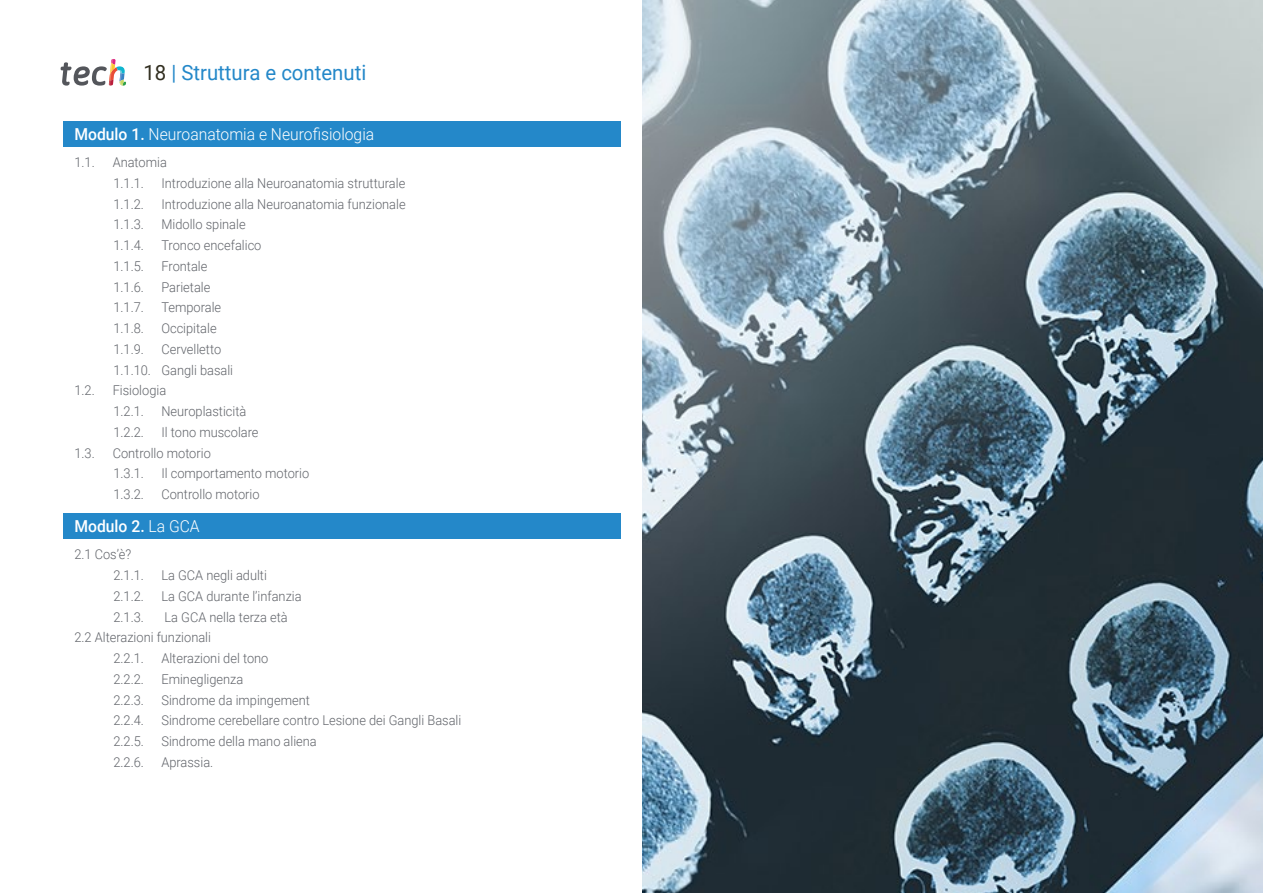
<style>
.page{position:relative;width:1263px;height:893px;background:#fff}
.page>*{position:absolute;margin:0;border:0;box-sizing:border-box;transform-origin:0 0}
.t1{font:21px "Roboto";color:#2488c9}
.t2{font:300 16.5px "Roboto";color:#fff;scale:.95 1}
.t3{font:500 16.5px "Roboto";color:#fff;scale:.95 1}
.t4{font:300 13.5px/20.7px "Roboto";color:#61646a;scale:.95 1}
.s1{color:#312e20}
.s2{font-weight:500}
.s3{font-weight:300}
</style>
<div class="page">
<div style="left:63px;top:121px;width:558px;height:25px;background:#2488c9"></div>
<div style="left:63px;top:513px;width:558px;height:25px;background:#2488c9"></div>
<img style="left:642px;top:0;width:621px;height:893px">
<svg style="left:61px;top:59px;width:65px;height:27px"></svg>
<h1 class="t1" style="left:144px;top:57px;width:224px"><span class="s1">18</span> | Struttura e contenuti</h1>
<p class="t2" style="left:74px;top:123px;width:317px"><span class="s2">Modulo 1.</span> Neuroanatomia e Neurofisiologia</p>
<p class="t4" style="left:74px;top:151px;width:23px">1.1.</p>
<p class="t4" style="left:113px;top:151px;width:59px">Anatomia<br>1.1.1.</p>
<p class="t4" style="left:161px;top:172px;width:258px">Introduzione alla Neuroanatomia strutturale</p>
<p class="t4" style="left:113px;top:193px;width:34px">1.1.2.</p>
<p class="t4" style="left:161px;top:193px;width:259px">Introduzione alla Neuroanatomia funzionale</p>
<p class="t4" style="left:113px;top:214px;width:34px">1.1.3.</p>
<p class="t4" style="left:161px;top:214px;width:90px">Midollo spinale</p>
<p class="t4" style="left:113px;top:234px;width:34px">1.1.4.</p>
<p class="t4" style="left:161px;top:234px;width:107px">Tronco encefalico</p>
<p class="t4" style="left:113px;top:255px;width:34px">1.1.5.</p>
<p class="t4" style="left:161px;top:255px;width:50px">Frontale</p>
<p class="t4" style="left:113px;top:276px;width:34px">1.1.6.</p>
<p class="t4" style="left:161px;top:276px;width:53px">Parietale</p>
<p class="t4" style="left:113px;top:297px;width:34px">1.1.7.</p>
<p class="t4" style="left:161px;top:297px;width:64px">Temporale</p>
<p class="t4" style="left:113px;top:317px;width:34px">1.1.8.</p>
<p class="t4" style="left:161px;top:317px;width:60px">Occipitale</p>
<p class="t4" style="left:113px;top:338px;width:34px">1.1.9.</p>
<p class="t4" style="left:113px;top:338px;width:128px;text-indent:48px">Cervelletto<br>1.1.10. Gangli basali</p>
<p class="t4" style="left:74px;top:380px;width:23px">1.2.</p>
<p class="t4" style="left:113px;top:380px;width:58px">Fisiologia<br>1.2.1.</p>
<p class="t4" style="left:161px;top:400px;width:91px">Neuroplasticità</p>
<p class="t4" style="left:113px;top:421px;width:34px">1.2.2.</p>
<p class="t4" style="left:161px;top:421px;width:104px">Il tono muscolare</p>
<p class="t4" style="left:74px;top:442px;width:23px">1.3.</p>
<p class="t4" style="left:113px;top:442px;width:105px">Controllo motorio<br>1.3.1.</p>
<p class="t4" style="left:161px;top:463px;width:157px">Il comportamento motorio</p>
<p class="t4" style="left:113px;top:483px;width:34px">1.3.2.</p>
<p class="t4" style="left:161px;top:483px;width:105px">Controllo motorio</p>
<p class="t3" style="left:74px;top:515px;width:133px">Modulo 2. <span class="s3">La GCA</span></p>
<p class="t4" style="left:113px;top:544px;width:34px;text-indent:-39px">2.1 Cos’è?<br>2.1.1.</p>
<p class="t4" style="left:161px;top:564px;width:113px">La GCA negli adulti</p>
<p class="t4" style="left:113px;top:585px;width:34px">2.1.2.</p>
<p class="t4" style="left:161px;top:585px;width:149px">La GCA durante l’infanzia</p>
<p class="t4" style="left:113px;top:606px;width:34px">2.1.3.</p>
<p class="t4" style="left:165px;top:606px;width:131px">La GCA nella terza età</p>
<p class="t4" style="left:74px;top:627px;width:145px">2.2 Alterazioni funzionali</p>
<p class="t4" style="left:113px;top:647px;width:34px">2.2.1.</p>
<p class="t4" style="left:161px;top:647px;width:114px">Alterazioni del tono</p>
<p class="t4" style="left:113px;top:668px;width:34px">2.2.2.</p>
<p class="t4" style="left:161px;top:668px;width:88px">Eminegligenza</p>
<p class="t4" style="left:113px;top:689px;width:34px">2.2.3.</p>
<p class="t4" style="left:161px;top:689px;width:158px">Sindrome da impingement</p>
<p class="t4" style="left:113px;top:710px;width:34px">2.2.4.</p>
<p class="t4" style="left:161px;top:710px;width:317px">Sindrome cerebellare contro Lesione dei Gangli Basali</p>
<p class="t4" style="left:113px;top:730px;width:34px">2.2.5.</p>
<p class="t4" style="left:161px;top:730px;width:165px">Sindrome della mano aliena</p>
<p class="t4" style="left:113px;top:751px;width:34px">2.2.6.</p>
<p class="t4" style="left:161px;top:751px;width:56px">Aprassia.</p>
</div>
